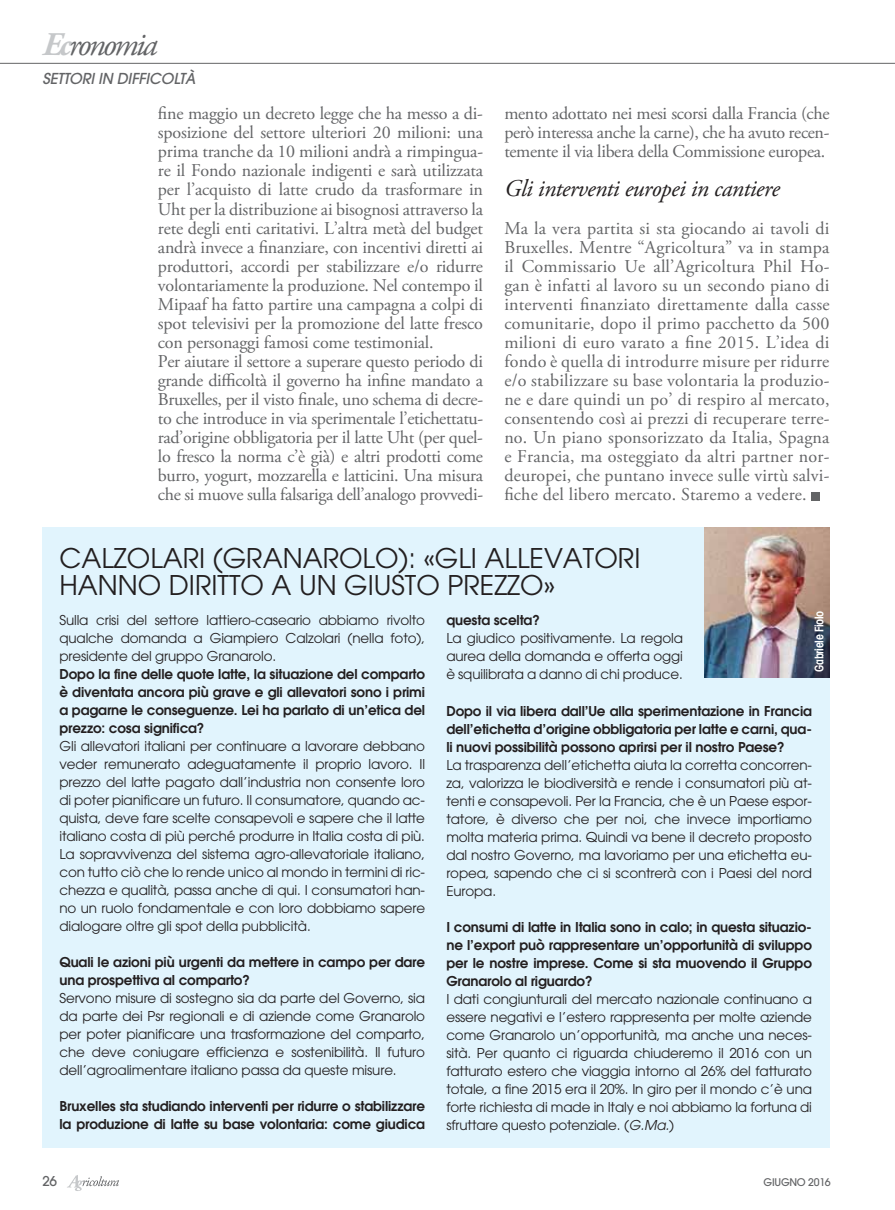
<style>
.page{position:relative;width:895px;height:1210px;background:#fff}
.page>*{position:absolute;margin:0;border:0;box-sizing:border-box;transform-origin:0 0}
.t1{font:italic 33px "Adobe Garamond Pro";letter-spacing:-.07em;color:#636466}
.t2{font:27px/27px "Avant Garde";color:#231f20}
.t3{font:italic 24px "Adobe Garamond Pro";letter-spacing:-.02em;color:#231f20}
.t4{font:18px/19px "Adobe Garamond Pro";letter-spacing:-.01em;color:#636466;text-align:justify}
.t5{font:italic 500 15px "Avant Garde";letter-spacing:-.01em;color:#636466}
.t6{font:13.5px/18px "Avant Garde";letter-spacing:-.01em;color:#231f20;text-align:justify}
.t7{font:600 13.5px/18px "Avant Garde";letter-spacing:-.01em;color:#231f20;text-align:justify}
.t8{font:500 13.5px "Avant Garde";color:#636466}
.t9{font:600 condensed 12px "Avant Garde";letter-spacing:-.03em;color:#fff}
.t10{font:500 10.5px "Avant Garde";letter-spacing:-.025em;color:#636466}
.s1{font-weight:700;color:#c6c8ca}
.s2{font-style:italic}
</style>
<div class="page">
<div style="left:811px;top:492px;width:9px;height:8px;background:#636466"></div>
<div style="left:42px;top:527px;width:787px;height:621px;background:#e1f4fd"></div>
<img style="left:704px;top:527px;width:125px;height:150px">
<hr style="left:0;top:63px;width:894px;height:1px;background:#636466">
<svg style="left:67px;top:1175px;width:52px;height:16px"></svg>
<h1 class="t1" style="left:42px;top:28px;width:116px"><span class="s1">Ec</span>ronomia</h1>
<p class="t5" style="left:42px;top:73px;width:154px">SETTORI IN DIFFICOLTÀ</p>
<p class="t4" style="left:158px;top:105px;width:327px;text-align:left">fine maggio un decreto legge che ha messo a di&shy;sposizione del settore ulteriori 20 milioni: una prima tranche da 10 milioni andrà a rimpingua&shy;re il Fondo nazionale indigenti e sarà utilizzata per l’acquisto di latte crudo da trasformare in Uht per la distribuzione ai bisognosi attraverso la rete degli enti caritativi. L’altra metà del budget andrà invece a finanziare, con incentivi diretti ai produttori, accordi per stabilizzare e/o ridurre volontariamente la produzione. Nel contempo il Mipaaf ha fatto partire una campagna a colpi di spot televisivi per la promozione del latte fresco con personaggi famosi come testimonial.<br>Per aiutare il settore a superare questo periodo di grande difficoltà il governo ha infine mandato a Bruxelles, per il visto finale, uno schema di decre&shy;to che introduce in via sperimentale l’etichettatu&shy;rad’origine obbligatoria per il latte Uht (per quel&shy;lo fresco la norma c’è già) e altri prodotti come burro, yogurt, mozzarella e latticini. Una misura che si muove sulla falsariga dell’analogo provvedi-</p>
<h3 class="t4" style="left:504px;top:105px;width:326px">mento adottato nei mesi scorsi dalla Francia (che però interessa anche la carne), che ha avuto recen&shy;temente il via libera della Commissione europea.</h3>
<h3 class="t3" style="left:504px;top:176px;width:277px">Gli interventi europei in cantiere</h3>
<p class="t4" style="left:504px;top:219px;width:327px">Ma la vera partita si sta giocando ai tavoli di Bruxelles. Mentre “Agricoltura” va in stampa il Commissario Ue all’Agricoltura Phil Ho&shy;gan è infatti al lavoro su un secondo piano di interventi finanziato direttamente dalla casse comunitarie, dopo il primo pacchetto da 500 milioni di euro varato a fine 2015. L’idea di fondo è quella di introdurre misure per ridurre e/o stabilizzare su base volontaria la produzio&shy;ne e dare quindi un po’ di respiro al mercato, consentendo così ai prezzi di recuperare terre&shy;no. Un piano sponsorizzato da Italia, Spagna e Francia, ma osteggiato da altri partner nor&shy;deuropei, che puntano invece sulle virtù salvi&shy;fiche del libero mercato. Staremo a vedere.</p>
<h2 class="t2" style="left:59px;top:547px;width:582px">CALZOLARI (GRANAROLO): «GLI ALLEVATORI<br>HANNO DIRITTO A UN GIUSTO PREZZO»</h2>
<p class="t6" style="left:59px;top:612px;width:367px">Sulla crisi del settore lattiero-caseario abbiamo rivolto qualche domanda a Giampiero Calzolari (nella foto), presidente del gruppo Granarolo.</p>
<p class="t7" style="left:59px;top:666px;width:367px">Dopo la fine delle quote latte, la situazione del comparto è diventata ancora più grave e gli allevatori sono i primi a pagarne le conseguenze. Lei ha parlato di un’etica del prezzo: cosa significa?</p>
<p class="t6" style="left:59px;top:738px;width:367px">Gli allevatori italiani per continuare a lavorare debbano veder remunerato adeguatamente il proprio lavoro. Il prezzo del latte pagato dall’industria non consente loro di poter pianificare un futuro. Il consumatore, quando ac&shy;quista, deve fare scelte consapevoli e sapere che il latte italiano costa di più perché produrre in Italia costa di più.<br>La sopravvivenza del sistema agro-allevatoriale italiano, con tutto ciò che lo rende unico al mondo in termini di ric&shy;chezza e qualità, passa anche di qui. I consumatori han&shy;no un ruolo fondamentale e con loro dobbiamo sapere dialogare oltre gli spot della pubblicità.</p>
<p class="t7" style="left:59px;top:954px;width:367px">Quali le azioni più urgenti da mettere in campo per dare una prospettiva al comparto?</p>
<p class="t6" style="left:59px;top:990px;width:367px">Servono misure di sostegno sia da parte del Governo, sia da parte dei Psr regionali e di aziende come Granarolo per poter pianificare una trasformazione del comparto, che deve coniugare efficienza e sostenibilità. Il futuro dell’agroalimentare italiano passa da queste misure.</p>
<p class="t7" style="left:59px;top:1098px;width:367px">Bruxelles sta studiando interventi per ridurre o stabilizzare la produzione di latte su base volontaria: come giudica</p>
<p class="t9" style="left:814px;top:672px;width:63px;rotate:-90deg">Gabriele Fiolo</p>
<p class="t7" style="left:446px;top:613px;width:95px">questa scelta?</p>
<p class="t6" style="left:446px;top:631px;width:238px">La giudico positivamente. La regola aurea della domanda e offerta oggi è squilibrata a danno di chi produce.</p>
<p class="t7" style="left:446px;top:703px;width:367px">Dopo il via libera dall’Ue alla sperimentazione in Francia dell’etichetta d’origine obbligatoria per latte e carni, qua&shy;li nuovi possibilità possono aprirsi per il nostro Paese?</p>
<p class="t6" style="left:446px;top:757px;width:367px">La trasparenza dell’etichetta aiuta la corretta concorren&shy;za, valorizza le biodiversità e rende i consumatori più at&shy;tenti e consapevoli. Per la Francia, che è un Paese espor&shy;tatore, è diverso che per noi, che invece importiamo molta materia prima. Quindi va bene il decreto proposto dal nostro Governo, ma lavoriamo per una etichetta eu&shy;ropea, sapendo che ci si scontrerà con i Paesi del nord Europa.</p>
<p class="t7" style="left:446px;top:918px;width:367px">I consumi di latte in Italia sono in calo; in questa situazio&shy;ne l’export può rappresentare un’opportunità di sviluppo per le nostre imprese. Come si sta muovendo il Gruppo Granarolo al riguardo?</p>
<p class="t6" style="left:446px;top:991px;width:367px">I dati congiunturali del mercato nazionale continuano a essere negativi e l’estero rappresenta per molte aziende come Granarolo un’opportunità, ma anche una neces&shy;sità. Per quanto ci riguarda chiuderemo il 2016 con un fatturato estero che viaggia intorno al 26% del fatturato totale, a fine 2015 era il 20%. In giro per il mondo c’è una forte richiesta di made in Italy e noi abbiamo la fortuna di sfruttare questo potenziale. (<span class="s2">G.Ma.</span>)</p>
<p class="t8" style="left:42px;top:1176px;width:16px">26</p>
<p class="t10" style="left:763px;top:1178px;width:69px">GIUGNO 2016</p>
</div>
